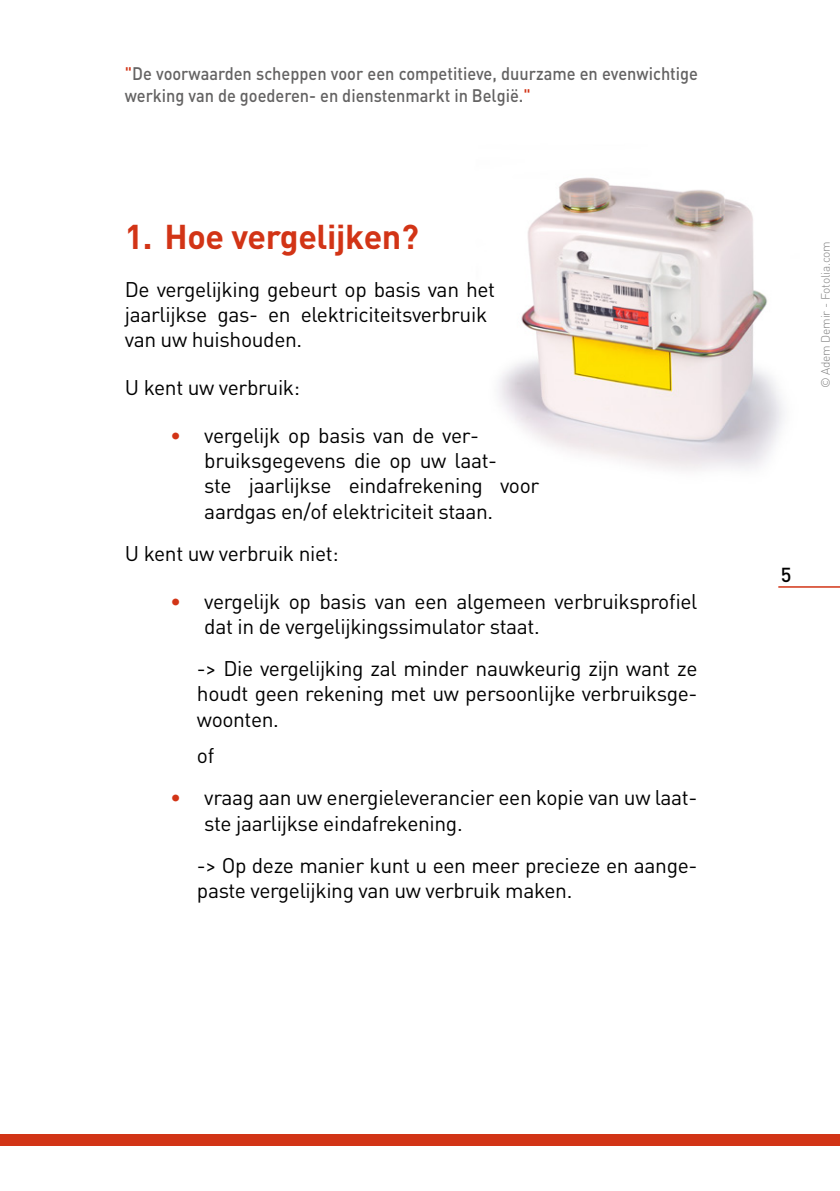
<style>
.page{position:relative;width:840px;height:1191px;background:#fff}
.page>*{position:absolute;margin:0;border:0;box-sizing:border-box;transform-origin:0 0}
.Titre_1{font:700 34px "DIN Pro";letter-spacing:-.01em;color:#d23416}
.txt{font:21px/25.2px "DIN Pro";letter-spacing:-.02em;color:#000}
.puce_3{font:21px/25.2px "DIN Pro";letter-spacing:-.02em;color:#000}
.t1{font:500 20px "DIN Pro";color:#000}
.t2{font:500 18px/21.6px "DIN Pro";color:#646363;scale:.91 1}
.T4{font:300 12px "DIN Pro";letter-spacing:-.02em;color:#828282}
.s1{color:#d23416}
</style>
<div class="page">
<div style="left:0;top:1134px;width:839px;height:11px;background:#d23416"></div>
<img style="left:499px;top:177px;width:285px;height:294px">
<hr style="left:777px;top:586px;width:62px;height:1px;background:#d23416">
<p class="t2" style="left:125px;top:62px;width:631px"><span class="s1">"</span>De voorwaarden scheppen voor een competitieve, duurzame en evenwichtige werking van de goederen- en dienstenmarkt in België.<span class="s1">"</span></p>
<p class="Titre_1" style="left:125px;top:213px;width:295px">1. Hoe vergelijken?</p>
<p class="txt" style="left:125px;top:276px;width:371px">De vergelijking gebeurt op basis van het jaarlijkse gas- en elektriciteitsverbruik van uw huishouden.</p>
<p class="txt" style="left:125px;top:374px;width:177px">U kent uw verbruik:</p>
<p class="puce_3" style="left:204px;top:422px;width:336px;text-indent:-34px"><span class="s1">•</span> vergelijk op basis van de ver&shy;bruiksgegevens die op uw laat-<br>ste jaarlijkse eindafrekening voor aardgas en/of elektriciteit staan.</p>
<p class="txt" style="left:125px;top:540px;width:215px">U kent uw verbruik niet:</p>
<p class="puce_3" style="left:204px;top:587px;width:494px;text-indent:-34px"><span class="s1">•</span> vergelijk op basis van een algemeen verbruiksprofiel dat in de vergelijkingssimulator staat.</p>
<p class="txt" style="left:197px;top:655px;width:502px;text-align:justify">-&gt; Die vergelijking zal minder nauwkeurig zijn want ze houdt geen rekening met uw persoonlijke verbruiksge&shy;woonten.</p>
<p class="txt" style="left:197px;top:742px;width:19px">of</p>
<p class="puce_3" style="left:204px;top:784px;width:494px;text-indent:-34px"><span class="s1">•</span> vraag aan uw energieleverancier een kopie van uw laat&shy;ste jaarlijkse eindafrekening.</p>
<p class="txt" style="left:197px;top:851px;width:502px">-&gt; Op deze manier kunt u een meer precieze en aange&shy;paste vergelijking van uw verbruik maken.</p>
<p class="T4" style="left:816px;top:388px;width:149px;rotate:-90deg">© Adem Demir - Fotolia.com</p>
<p class="t1" style="left:780px;top:561px;width:12px">5</p>
</div>
